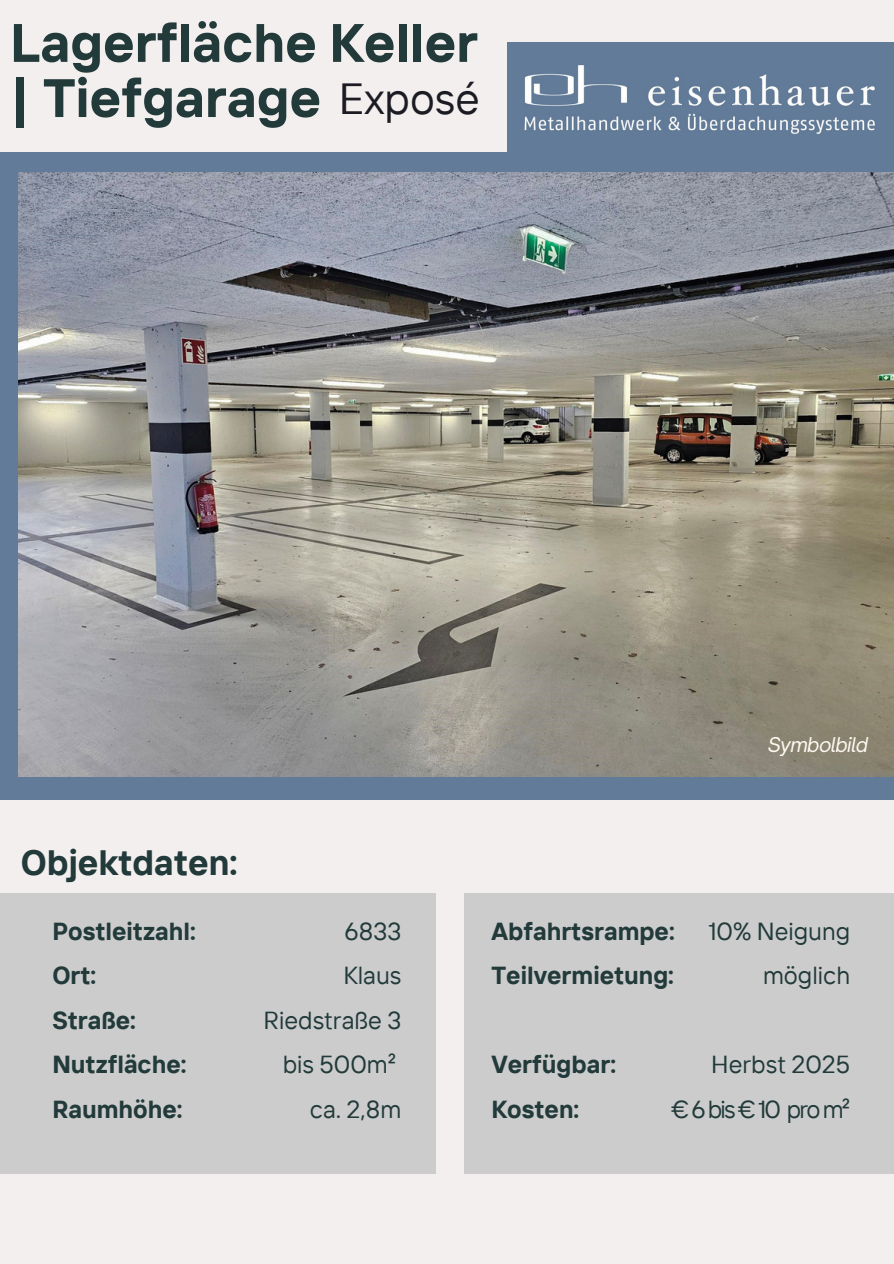
<style>
.page{position:relative;width:894px;height:1264px;background:#fff}
.page>*{position:absolute;margin:0;border:0;box-sizing:border-box;transform-origin:0 0}
.t1{font:700 54px/55.2px "TT Interphases";color:#223a3a}
.t2{font:43.5px "TT Interphases";color:#1b1b23}
.t3{font:700 35.1px "TT Interphases";color:#223a3a}
.t4{font:700 24.6px "TT Interphases";color:#223a3a}
.t5{font:24.6px "TT Interphases";color:#223a3a}
.t6{font:24.6px "TT Interphases";letter-spacing:-.07em;color:#223a3a}
.t7{font:italic 19.5px "Open Sauce One";letter-spacing:-.035em;color:#fcf9f2}
</style>
<div class="page">
<div style="left:0;top:0;width:893px;height:1263px;background:#f3efee"></div>
<div style="left:0;top:153px;width:893px;height:646px;background:#627b98"></div>
<img style="left:19px;top:172px;width:874px;height:604px">
<div style="left:507px;top:43px;width:386px;height:121px;background:#627b98"></div>
<img style="left:524px;top:65px;width:351px;height:69px">
<div style="left:0;top:893px;width:435px;height:281px;background:#ccc"></div>
<div style="left:464px;top:893px;width:429px;height:281px;background:#ccc"></div>
<h1 class="t1" style="left:10px;top:14px;width:469px">Lagerfläche Keller | Tiefgarage</h1>
<h2 class="t2" style="left:339px;top:71px;width:142px">Exposé</h2>
<p class="t3" style="left:21px;top:839px;width:218px">Objektdaten:</p>
<p class="t4" style="left:52px;top:915px;width:145px">Postleitzahl:</p>
<h3 class="t5" style="left:344px;top:915px;width:58px">6833</h3>
<h4 class="t4" style="left:52px;top:959px;width:45px">Ort:</h4>
<h5 class="t5" style="left:343px;top:959px;width:60px">Klaus</h5>
<h4 class="t4" style="left:52px;top:1003px;width:85px">Straße:</h4>
<h5 class="t5" style="left:263px;top:1003px;width:139px">Riedstraße 3</h5>
<h4 class="t4" style="left:52px;top:1048px;width:135px">Nutzfläche:</h4>
<h5 class="t5" style="left:283px;top:1048px;width:115px">bis 500m²</h5>
<h4 class="t4" style="left:52px;top:1092px;width:131px">Raumhöhe:</h4>
<h5 class="t5" style="left:310px;top:1092px;width:93px">ca. 2,8m</h5>
<p class="t7" style="left:767px;top:732px;width:102px">Symbolbild</p>
<h5 class="t4" style="left:491px;top:915px;width:185px">Abfahrtsrampe:</h5>
<h4 class="t5" style="left:708px;top:915px;width:143px">10% Neigung</h4>
<h5 class="t4" style="left:491px;top:959px;width:184px">Teilvermietung:</h5>
<h4 class="t5" style="left:762px;top:959px;width:89px">möglich</h4>
<h4 class="t4" style="left:491px;top:1048px;width:126px">Verfügbar:</h4>
<h5 class="t4" style="left:491px;top:1092px;width:89px">Kosten:</h5>
<h5 class="t5" style="left:711px;top:1048px;width:140px">Herbst 2025</h5>
<h4 class="t6" style="left:671px;top:1092px;width:180px">€6bis€10 prom²</h4>
</div>
